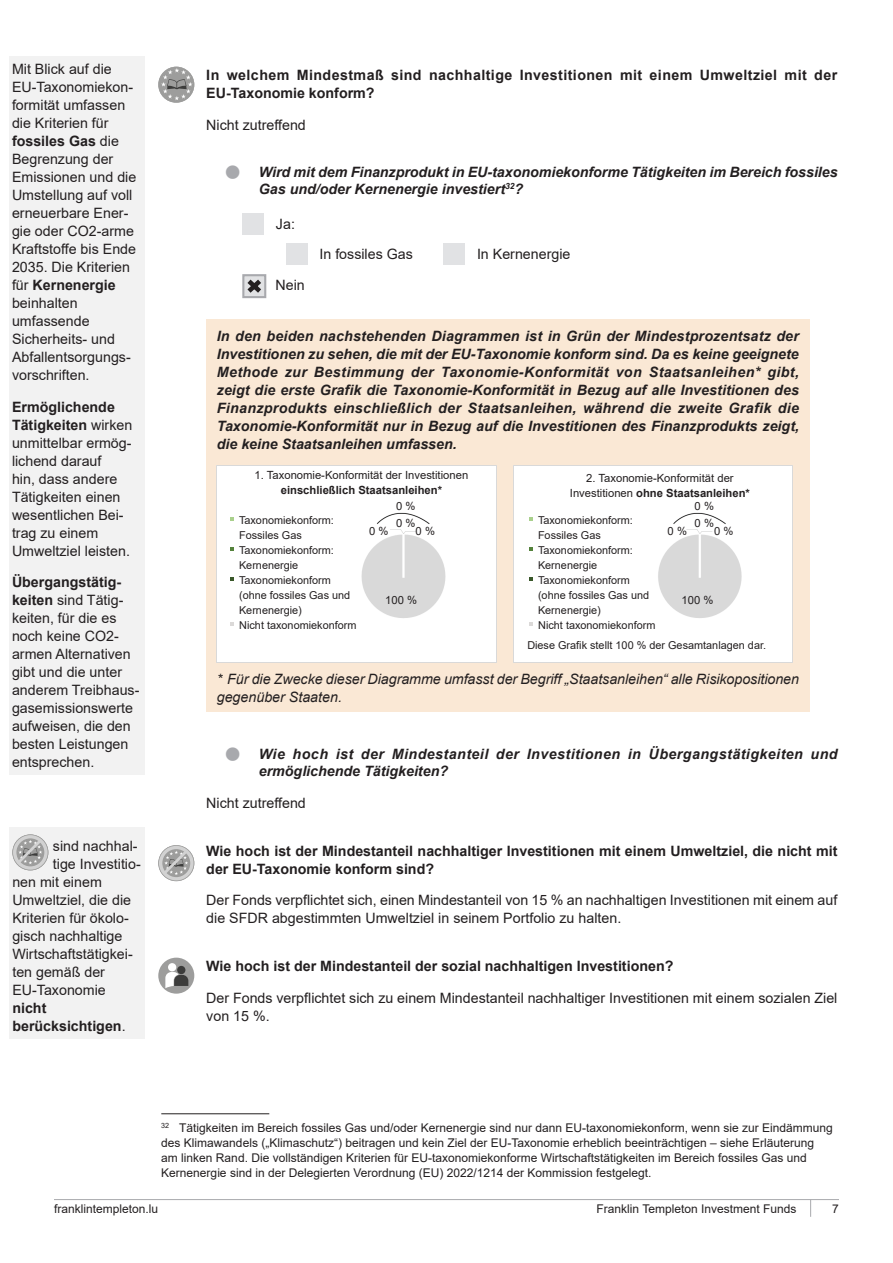
<style>
.page{position:relative;width:893px;height:1263px;background:#fff}
.page>*{position:absolute;margin:0;border:0;box-sizing:border-box;transform-origin:0 0}
._03a_Body{font:14.25px/18px "Arial";color:#231f20}
._03a_Body-2{font:italic 700 14.25px/18px "Arial";color:#231f20}
._03a_Body-3{font:700 14.25px/18px "Arial";color:#231f20}
._03a_Body-4{font:italic 14.25px/18px "Arial";letter-spacing:-.005em;color:#231f20}
._03a_Body-5{font:italic 700 14.25px/17.1px "Arial";letter-spacing:.03em;color:#231f20}
.normal_indent{font:700 14.25px/18px "Arial";letter-spacing:.03em;color:#231f20}
.Paragraph_Style_2{font:14.25px "Arial";color:#231f20}
._03a_Footnote{font:12px/15px "Arial";color:#231f20}
._03a_Body2{font:11.25px/15px "Arial";color:#231f20;text-align:center}
._03a_Body1{font:10.8px/15px "Arial";color:#231f20}
.s1{font-weight:700}
.s2{font-weight:400}
.s3{color:#a8a9ad}
</style>
<div class="page">
<hr style="left:54px;top:1199px;width:785px;height:1px;background:#a8a9ad">
<svg style="left:810px;top:1200px;width:1px;height:17px"></svg>
<div style="left:242px;top:213px;width:22px;height:22px;background:#e1e2e4"></div>
<div style="left:286px;top:244px;width:21px;height:21px;background:#e1e2e4"></div>
<div style="left:443px;top:244px;width:22px;height:21px;background:#e1e2e4"></div>
<svg style="left:245px;top:277px;width:18px;height:18px"></svg>
<div style="left:242px;top:274px;width:24px;height:24px;border:2px solid #a8a9ad"></div>
<div style="left:206px;top:320px;width:603px;height:392px;background:#fae8d5"></div>
<img style="left:513px;top:465px;width:280px;height:197px">
<img style="left:217px;top:465px;width:279px;height:198px">
<svg style="left:230px;top:517px;width:4px;height:4px"></svg>
<svg style="left:230px;top:547px;width:4px;height:4px"></svg>
<svg style="left:230px;top:577px;width:4px;height:4px"></svg>
<svg style="left:230px;top:622px;width:4px;height:4px"></svg>
<svg style="left:529px;top:517px;width:4px;height:4px"></svg>
<svg style="left:529px;top:547px;width:4px;height:4px"></svg>
<svg style="left:529px;top:577px;width:4px;height:4px"></svg>
<svg style="left:529px;top:622px;width:4px;height:4px"></svg>
<div style="left:677px;top:592px;width:41px;height:15px;background:#d9d9d9"></div>
<div style="left:381px;top:592px;width:40px;height:15px;background:#d9d9d9"></div>
<hr style="left:161px;top:1113px;width:108px;height:1px;background:#231f20">
<svg style="left:158px;top:67px;width:36px;height:36px"></svg>
<div style="left:9px;top:827px;width:135px;height:211px;background:#f2f2f2"></div>
<svg style="left:12px;top:834px;width:36px;height:36px"></svg>
<svg style="left:158px;top:845px;width:36px;height:36px"></svg>
<div style="left:158px;top:958px;width:36px;height:36px;background:#9d9d9c;border-radius:50%"></div>
<svg style="left:165px;top:972px;width:23px;height:16px"></svg>
<div style="left:177px;top:966px;width:8px;height:8px;background:#3c3c3b;border-radius:50%"></div>
<div style="left:168px;top:963px;width:8px;height:8px;background:#fff;border-radius:50%"></div>
<div style="left:9px;top:56px;width:135px;height:719px;background:#f2f2f2"></div>
<p class="_03a_Body" style="left:12px;top:60px;width:126px">Mit Blick auf die<br>EU-Taxonomiekon&shy;formität umfassen die Kriterien für <span class="s1">fossiles Gas</span> die<br>Begrenzung der<br>Emissionen und die<br>Umstellung auf voll erneuerbare Ener&shy;gie oder CO2-arme<br>Kraftstoffe bis Ende<br>2035. Die Kriterien für <span class="s1">Kernenergie </span>beinhalten umfassende<br>Sicherheits- und<br>Abfallentsorgungs&shy;vorschriften.</p>
<p class="_03a_Body" style="left:12px;top:397px;width:122px"><span class="s1">Ermöglichende<br>Tätigkeiten</span> wirken unmittelbar ermög&shy;lichend darauf<br>hin, dass andere<br>Tätigkeiten einen wesentlichen Bei&shy;trag zu einem<br>Umweltziel leisten.</p>
<p class="_03a_Body" style="left:12px;top:573px;width:129px"><span class="s1">Übergangstätig&shy;keiten</span> sind Tätig&shy;keiten, für die es noch keine CO2- armen Alternativen gibt und die unter anderem Treibhaus&shy;gasemissionswerte aufweisen, die den besten Leistungen entsprechen.</p>
<p class="_03a_Body" style="left:53px;top:837px;width:86px">sind nachhal-</p>
<p class="_03a_Body" style="left:53px;top:855px;width:89px">tige Investitio-</p>
<p class="_03a_Body" style="left:12px;top:873px;width:91px">nen mit einem</p>
<p class="_03a_Body" style="left:12px;top:891px;width:120px">Umweltziel, die die</p>
<p class="_03a_Body" style="left:12px;top:909px;width:118px">Kriterien für ökolo-</p>
<p class="_03a_Body" style="left:12px;top:927px;width:112px">gisch nachhaltige</p>
<p class="_03a_Body" style="left:12px;top:945px;width:122px">Wirtschaftstätigkei-</p>
<p class="_03a_Body" style="left:12px;top:963px;width:94px">ten gemäß der</p>
<p class="_03a_Body" style="left:12px;top:981px;width:95px">EU-Taxonomie</p>
<p class="_03a_Body-3" style="left:12px;top:999px;width:36px">nicht</p>
<p class="_03a_Body-3" style="left:12px;top:1017px;width:115px">berücksichtigen<span class="s2">.</span></p>
<p class="normal_indent" style="left:206px;top:66px;width:632px">In welchem Mindestmaß sind nachhaltige Investitionen mit einem Umweltziel mit der<br>EU-Taxonomie konform?</p>
<p class="_03a_Body" style="left:206px;top:115px;width:101px">Nicht zutreffend</p>
<p class="_03a_Body-2" style="left:259px;top:163px;width:580px;line-height:17.1px;text-indent:-34px"><span class="s3">•</span> Wird mit dem Finanzprodukt in EU-taxonomiekonforme Tätigkeiten im Bereich fossiles<br>Gas und/oder Kernenergie investiert<sup>32</sup>?</p>
<p class="Paragraph_Style_2" style="left:276px;top:214px;width:21px">Ja:</p>
<p class="Paragraph_Style_2" style="left:319px;top:244px;width:95px">In fossiles Gas</p>
<p class="Paragraph_Style_2" style="left:477px;top:244px;width:95px">In Kernenergie</p>
<p class="Paragraph_Style_2" style="left:276px;top:275px;width:31px">Nein</p>
<p class="_03a_Body-2" style="left:217px;top:327px;width:584px;text-align:justify">In den beiden nachstehenden Diagrammen ist in Grün der Mindestprozentsatz der Investitionen zu sehen, die mit der EU-Taxonomie konform sind. Da es keine geeignete Methode zur Bestimmung der Taxonomie-Konformität von Staatsanleihen* gibt, zeigt die erste Grafik die Taxonomie-Konformität in Bezug auf alle Investitionen des Finanzprodukts einschließlich der Staatsanleihen, während die zweite Grafik die Taxonomie-Konformität nur in Bezug auf die Investitionen des Finanzprodukts zeigt, die keine Staatsanleihen umfassen.</p>
<p class="_03a_Body2" style="left:255px;top:468px;width:215px">1. Taxonomie-Konformität der Investitionen <span class="s1">einschließlich Staatsanleihen*</span></p>
<p class="_03a_Body2" style="left:570px;top:470px;width:182px">2. Taxonomie-Konformität der<br>Investitionen <span class="s1">ohne Staatsanleihen*</span></p>
<p class="_03a_Body1" style="left:239px;top:513px;width:96px">Taxonomiekonform:<br>Fossiles Gas</p>
<p class="_03a_Body1" style="left:239px;top:543px;width:96px">Taxonomiekonform:<br>Kernenergie</p>
<p class="_03a_Body1" style="left:239px;top:573px;width:113px">Taxonomiekonform (ohne fossiles Gas und<br>Kernenergie)</p>
<p class="_03a_Body1" style="left:239px;top:618px;width:119px">Nicht taxonomiekonform</p>
<p class="_03a_Body2" style="left:396px;top:499px;width:21px">0 %</p>
<p class="_03a_Body2" style="left:695px;top:499px;width:21px">0 %</p>
<p class="_03a_Body1" style="left:538px;top:513px;width:96px">Taxonomiekonform:<br>Fossiles Gas</p>
<p class="_03a_Body1" style="left:538px;top:543px;width:96px">Taxonomiekonform:<br>Kernenergie</p>
<p class="_03a_Body1" style="left:538px;top:573px;width:113px">Taxonomiekonform (ohne fossiles Gas und<br>Kernenergie)</p>
<p class="_03a_Body1" style="left:538px;top:618px;width:119px">Nicht taxonomiekonform</p>
<p class="_03a_Body2" style="left:396px;top:516px;width:21px">0 %</p>
<p class="_03a_Body2" style="left:695px;top:516px;width:21px">0 %</p>
<p class="_03a_Body2" style="left:369px;top:523px;width:21px">0 %</p>
<p class="_03a_Body2" style="left:416px;top:523px;width:21px">0 %</p>
<p class="_03a_Body2" style="left:668px;top:523px;width:21px">0 %</p>
<p class="_03a_Body2" style="left:714px;top:523px;width:21px">0 %</p>
<p class="_03a_Body2" style="left:385px;top:592px;width:33px">100 %</p>
<p class="_03a_Body2" style="left:681px;top:592px;width:33px">100 %</p>
<p class="_03a_Body1" style="left:527px;top:637px;width:240px">Diese Grafik stellt 100 % der Gesamtanlagen dar.</p>
<p class="_03a_Body-4" style="left:217px;top:670px;width:584px">* Für die Zwecke dieser Diagramme umfasst der Begriff „Staatsanleihen“ alle Risikopositionen gegenüber Staaten.</p>
<p class="_03a_Body-5" style="left:259px;top:746px;width:580px;text-indent:-34px"><span class="s3">•</span> Wie hoch ist der Mindestanteil der Investitionen in Übergangstätigkeiten und ermöglichende Tätigkeiten?</p>
<p class="_03a_Body" style="left:206px;top:794px;width:101px">Nicht zutreffend</p>
<p class="_03a_Body-3" style="left:206px;top:842px;width:633px">Wie hoch ist der Mindestanteil nachhaltiger Investitionen mit einem Umweltziel, die nicht mit der EU-Taxonomie konform sind?</p>
<p class="_03a_Body" style="left:206px;top:891px;width:632px">Der Fonds verpflichtet sich, einen Mindestanteil von 15 % an nachhaltigen Investitionen mit einem auf die SFDR abgestimmten Umweltziel in seinem Portfolio zu halten.</p>
<p class="_03a_Body-3" style="left:206px;top:957px;width:469px">Wie hoch ist der Mindestanteil der sozial nachhaltigen Investitionen?</p>
<p class="_03a_Body" style="left:206px;top:988px;width:633px">Der Fonds verpflichtet sich zu einem Mindestanteil nachhaltiger Investitionen mit einem sozialen Ziel von 15 %.</p>
<p class="_03a_Footnote" style="left:161px;top:1120px;width:673px"><sup>32</sup> Tätigkeiten im Bereich fossiles Gas und/oder Kernenergie sind nur dann EU-taxonomiekonform, wenn sie zur Eindämmung des Klimawandels („Klimaschutz“) beitragen und kein Ziel der EU-Taxonomie erheblich beeinträchtigen – siehe Erläuterung am linken Rand. Die vollständigen Kriterien für EU-taxonomiekonforme Wirtschaftstätigkeiten im Bereich fossiles Gas und Kernenergie sind in der Delegierten Verordnung (EU) 2022/1214 der Kommission festgelegt.</p>
<p class="_03a_Footnote" style="left:54px;top:1201px;width:106px">franklintempleton.lu</p>
<p class="_03a_Footnote" style="left:597px;top:1201px;width:201px">Franklin Templeton Investment Funds</p>
<p class="_03a_Footnote" style="left:832px;top:1201px;width:8px">7</p>
</div>
